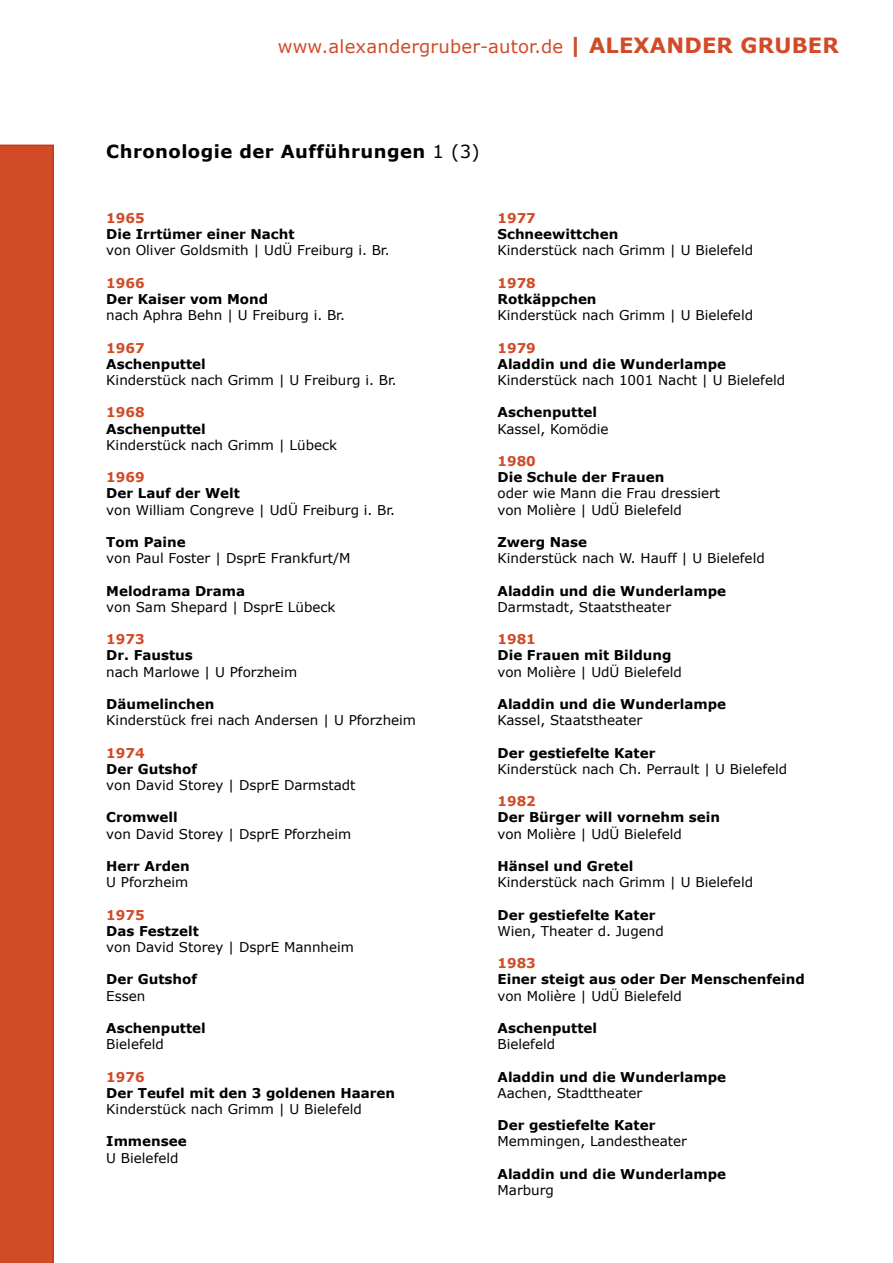
<style>
.page{position:relative;width:893px;height:1263px;background:#fff}
.page>*{position:absolute;margin:0;border:0;box-sizing:border-box;transform-origin:0 0}
.t1{font:18px "Verdana";letter-spacing:.01em;color:#d14b27}
.t2{font:700 18px "Verdana";letter-spacing:.025em;color:#000}
.t3{font:13.5px/16.2px "Verdana";color:#000}
.t4{font:700 13.5px "Verdana";color:#000}
.t5{font:700 13.5px "Verdana";color:#d14b27}
.s1{font-weight:700;font-size:21px}
.s2{font-weight:400}
</style>
<div class="page">
<div style="left:0;top:145px;width:54px;height:1118px;background:#d14b27"></div>
<h1 class="t1" style="left:278px;top:35px;width:563px">www.alexandergruber-autor.de <span class="s1">| ALEXANDER GRUBER</span></h1>
<h1 class="t2" style="left:106px;top:140px;width:375px">Chronologie der Aufführungen <span class="s2">1 (3)</span></h1>
<p class="t5" style="left:106px;top:209px;width:40px">1965</p>
<p class="t4" style="left:106px;top:225px;width:190px">Die Irrtümer einer Nacht</p>
<p class="t3" style="left:106px;top:243px;width:285px">von Oliver Goldsmith | UdÜ Freiburg i. Br.</p>
<p class="t5" style="left:106px;top:274px;width:40px">1966</p>
<p class="t4" style="left:106px;top:290px;width:163px">Der Kaiser vom Mond</p>
<p class="t3" style="left:106px;top:307px;width:240px">nach Aphra Behn | U Freiburg i. Br.</p>
<p class="t5" style="left:106px;top:339px;width:40px">1967</p>
<p class="t4" style="left:106px;top:355px;width:101px">Aschenputtel</p>
<p class="t3" style="left:106px;top:372px;width:292px">Kinderstück nach Grimm | U Freiburg i. Br.</p>
<p class="t5" style="left:106px;top:404px;width:40px">1968</p>
<p class="t4" style="left:106px;top:420px;width:101px">Aschenputtel</p>
<p class="t3" style="left:106px;top:437px;width:232px">Kinderstück nach Grimm | Lübeck</p>
<p class="t5" style="left:106px;top:468px;width:40px">1969</p>
<p class="t4" style="left:106px;top:485px;width:135px">Der Lauf der Welt</p>
<p class="t3" style="left:106px;top:502px;width:290px">von William Congreve | UdÜ Freiburg i. Br.</p>
<p class="t4" style="left:106px;top:533px;width:81px">Tom Paine</p>
<p class="t3" style="left:106px;top:550px;width:246px">von Paul Foster | DsprE Frankfurt/M</p>
<p class="t4" style="left:106px;top:582px;width:140px">Melodrama Drama</p>
<p class="t3" style="left:106px;top:599px;width:231px">von Sam Shepard | DsprE Lübeck</p>
<p class="t5" style="left:106px;top:630px;width:40px">1973</p>
<p class="t4" style="left:106px;top:647px;width:88px">Dr. Faustus</p>
<p class="t3" style="left:106px;top:664px;width:192px">nach Marlowe | U Pforzheim</p>
<p class="t4" style="left:106px;top:695px;width:110px">Däumelinchen</p>
<p class="t3" style="left:106px;top:712px;width:311px">Kinderstück frei nach Andersen | U Pforzheim</p>
<p class="t5" style="left:106px;top:744px;width:40px">1974</p>
<p class="t4" style="left:106px;top:760px;width:92px">Der Gutshof</p>
<p class="t3" style="left:106px;top:777px;width:251px">von David Storey | DsprE Darmstadt</p>
<p class="t4" style="left:106px;top:809px;width:73px">Cromwell</p>
<p class="t3" style="left:106px;top:826px;width:247px">von David Storey | DsprE Pforzheim</p>
<p class="t4" style="left:106px;top:857px;width:85px">Herr Arden</p>
<p class="t3" style="left:106px;top:874px;width:83px">U Pforzheim</p>
<p class="t5" style="left:106px;top:906px;width:40px">1975</p>
<p class="t4" style="left:106px;top:922px;width:94px">Das Festzelt</p>
<p class="t3" style="left:106px;top:939px;width:249px">von David Storey | DsprE Mannheim</p>
<p class="t4" style="left:106px;top:971px;width:92px">Der Gutshof</p>
<p class="t3" style="left:106px;top:988px;width:41px">Essen</p>
<p class="t4" style="left:106px;top:1019px;width:101px">Aschenputtel</p>
<p class="t3" style="left:106px;top:1036px;width:59px">Bielefeld</p>
<p class="t5" style="left:106px;top:1068px;width:40px">1976</p>
<p class="t4" style="left:106px;top:1084px;width:290px">Der Teufel mit den 3 goldenen Haaren</p>
<p class="t3" style="left:106px;top:1101px;width:257px">Kinderstück nach Grimm | U Bielefeld</p>
<p class="t4" style="left:106px;top:1133px;width:82px">Immensee</p>
<p class="t3" style="left:106px;top:1150px;width:74px">U Bielefeld</p>
<p class="t5" style="left:497px;top:209px;width:40px">1977</p>
<p class="t4" style="left:497px;top:225px;width:122px">Schneewittchen</p>
<p class="t3" style="left:497px;top:243px;width:257px">Kinderstück nach Grimm | U Bielefeld</p>
<p class="t5" style="left:497px;top:274px;width:40px">1978</p>
<p class="t4" style="left:497px;top:290px;width:101px">Rotkäppchen</p>
<p class="t3" style="left:497px;top:307px;width:257px">Kinderstück nach Grimm | U Bielefeld</p>
<p class="t5" style="left:497px;top:339px;width:40px">1979</p>
<p class="t4" style="left:497px;top:355px;width:230px">Aladdin und die Wunderlampe</p>
<p class="t3" style="left:497px;top:372px;width:289px">Kinderstück nach 1001 Nacht | U Bielefeld</p>
<p class="t4" style="left:497px;top:404px;width:101px">Aschenputtel</p>
<p class="t3" style="left:497px;top:421px;width:113px">Kassel, Komödie</p>
<p class="t5" style="left:497px;top:452px;width:40px">1980</p>
<p class="t4" style="left:497px;top:468px;width:168px">Die Schule der Frauen</p>
<p class="t3" style="left:497px;top:486px;width:224px">oder wie Mann die Frau dressiert von Molière | UdÜ Bielefeld</p>
<p class="t4" style="left:497px;top:533px;width:91px">Zwerg Nase</p>
<p class="t3" style="left:497px;top:550px;width:269px">Kinderstück nach W. Hauff | U Bielefeld</p>
<p class="t4" style="left:497px;top:582px;width:230px">Aladdin und die Wunderlampe</p>
<p class="t3" style="left:497px;top:599px;width:175px">Darmstadt, Staatstheater</p>
<p class="t5" style="left:497px;top:630px;width:40px">1981</p>
<p class="t4" style="left:497px;top:647px;width:176px">Die Frauen mit Bildung</p>
<p class="t3" style="left:497px;top:664px;width:186px">von Molière | UdÜ Bielefeld</p>
<p class="t4" style="left:497px;top:695px;width:230px">Aladdin und die Wunderlampe</p>
<p class="t3" style="left:497px;top:712px;width:146px">Kassel, Staatstheater</p>
<p class="t4" style="left:497px;top:744px;width:159px">Der gestiefelte Kater</p>
<p class="t3" style="left:497px;top:761px;width:291px">Kinderstück nach Ch. Perrault | U Bielefeld</p>
<p class="t5" style="left:497px;top:792px;width:40px">1982</p>
<p class="t4" style="left:497px;top:809px;width:224px">Der Bürger will vornehm sein</p>
<p class="t3" style="left:497px;top:826px;width:186px">von Molière | UdÜ Bielefeld</p>
<p class="t4" style="left:497px;top:857px;width:137px">Hänsel und Gretel</p>
<p class="t3" style="left:497px;top:874px;width:257px">Kinderstück nach Grimm | U Bielefeld</p>
<p class="t4" style="left:497px;top:906px;width:159px">Der gestiefelte Kater</p>
<p class="t3" style="left:497px;top:923px;width:168px">Wien, Theater d. Jugend</p>
<p class="t5" style="left:497px;top:954px;width:40px">1983</p>
<p class="t4" style="left:497px;top:971px;width:309px">Einer steigt aus oder Der Menschenfeind</p>
<p class="t3" style="left:497px;top:988px;width:186px">von Molière | UdÜ Bielefeld</p>
<p class="t4" style="left:497px;top:1019px;width:101px">Aschenputtel</p>
<p class="t3" style="left:497px;top:1036px;width:59px">Bielefeld</p>
<p class="t4" style="left:497px;top:1068px;width:230px">Aladdin und die Wunderlampe</p>
<p class="t3" style="left:497px;top:1085px;width:146px">Aachen, Stadttheater</p>
<p class="t4" style="left:497px;top:1116px;width:159px">Der gestiefelte Kater</p>
<p class="t3" style="left:497px;top:1134px;width:191px">Memmingen, Landestheater</p>
<p class="t4" style="left:497px;top:1165px;width:230px">Aladdin und die Wunderlampe</p>
<p class="t3" style="left:497px;top:1182px;width:58px">Marburg</p>
</div>
